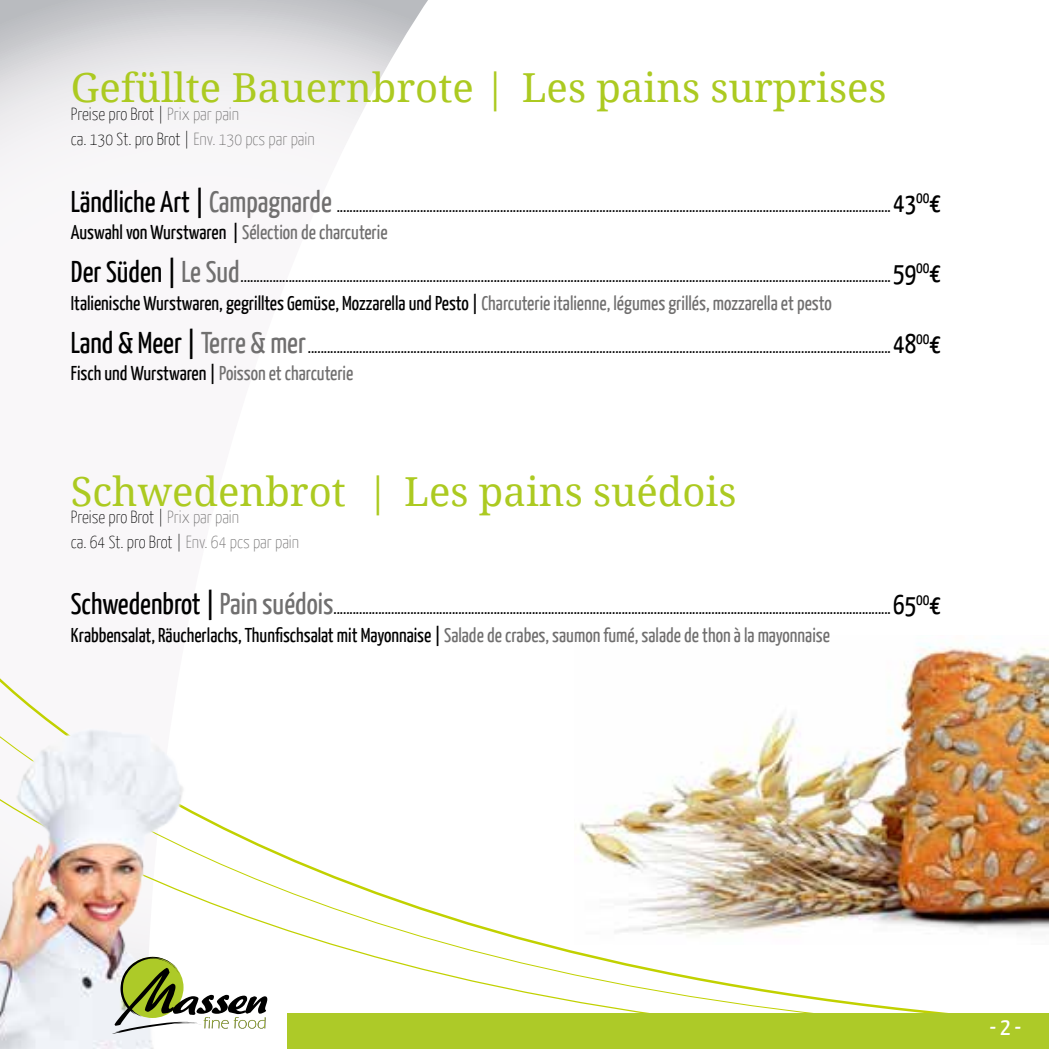
<style>
.page{position:relative;width:1049px;height:1049px;background:#fff}
.page>*{position:absolute;margin:0;border:0;box-sizing:border-box;transform-origin:0 0}
.t1{font:40px "Droid Serif";color:#acca21}
.t2{font:25px "Yanone Kaffeesatz";color:#fff}
.t3{font:20px "Yanone Kaffeesatz";color:#000}
.t4{font:20px "Yanone Kaffeesatz";color:#706f6f}
.t5{font:17.5px "Yanone Kaffeesatz";color:#000}
.t6{font:200 17.5px/25px "Yanone Kaffeesatz";color:#000}
.s1{color:#706f6f}
.s2{font-size:30px}
.s3{font-size:30px;color:#706f6f}
.s4{font-size:27.5px}
.s5{color:#000}
</style>
<div class="page">
<svg style="left:0;top:0;width:428px;height:177px"></svg>
<svg style="left:314px;top:867px;width:634px;height:146px"></svg>
<img style="left:0;top:724px;width:314px;height:325px">
<div style="left:287px;top:1013px;width:762px;height:36px;background:#adca28"></div>
<svg style="left:110px;top:957px;width:157px;height:77px"></svg>
<img style="left:574px;top:643px;width:475px;height:301px">
<h1 class="t1" style="left:71px;top:64px;width:817px">Gefüllte Bauernbrote | Les pains surprises</h1>
<p class="t6" style="left:71px;top:100px;width:245px">Preise pro Brot | <span class="s1">Prix par pain<br></span>ca. 130 St. pro Brot | <span class="s1">Env. 130 pcs par pain</span></p>
<p class="t5" style="left:71px;top:195px;width:872px"><span class="s2">Ländliche Art |</span> <span class="s3">Campagnarde</span> .............................................................................................................................................................................<span class="s4">43</span><sup>00</sup><span class="s4">€</span></p>
<p class="t4" style="left:71px;top:220px;width:318px"><span class="s5">Auswahl von Wurstwaren |</span> Sélection de charcuterie</p>
<p class="t5" style="left:71px;top:265px;width:872px"><span class="s2">Der Süden |</span> <span class="s3">Le Sud</span>...........................................................................................................................................................................................................<span class="s4">59</span><sup>00</sup><span class="s4">€</span></p>
<p class="t3" style="left:71px;top:291px;width:762px">Italienische Wurstwaren, gegrilltes Gemüse, Mozzarella und Pesto | <span class="s1">Charcuterie italienne, légumes grillés, mozzarella et pesto</span></p>
<p class="t5" style="left:71px;top:336px;width:872px"><span class="s2">Land &amp; Meer |</span> <span class="s3">Terre &amp; mer</span>......................................................................................................................................................................................<span class="s4">48</span><sup>00</sup><span class="s4">€</span></p>
<p class="t4" style="left:71px;top:361px;width:284px"><span class="s5">Fisch und Wurstwaren |</span> Poisson et charcuterie</p>
<h1 class="t1" style="left:71px;top:468px;width:667px">Schwedenbrot | Les pains suédois</h1>
<p class="t6" style="left:71px;top:504px;width:230px">Preise pro Brot | <span class="s1">Prix par pain<br></span>ca. 64 St. pro Brot | <span class="s1">Env. 64 pcs par pain</span></p>
<p class="t5" style="left:71px;top:597px;width:871px"><span class="s2">Schwedenbrot |</span> <span class="s3">Pain suédois</span>..............................................................................................................................................................................<span class="s4">65</span><sup>00</sup><span class="s4">€</span></p>
<p class="t3" style="left:71px;top:622px;width:760px">Krabbensalat, Räucherlachs, Thunfischsalat mit Mayonnaise | <span class="s1">Salade de crabes, saumon fumé, salade de thon à la mayonnaise</span></p>
<h2 class="t2" style="left:989px;top:1011px;width:34px">- 2 -</h2>
</div>
